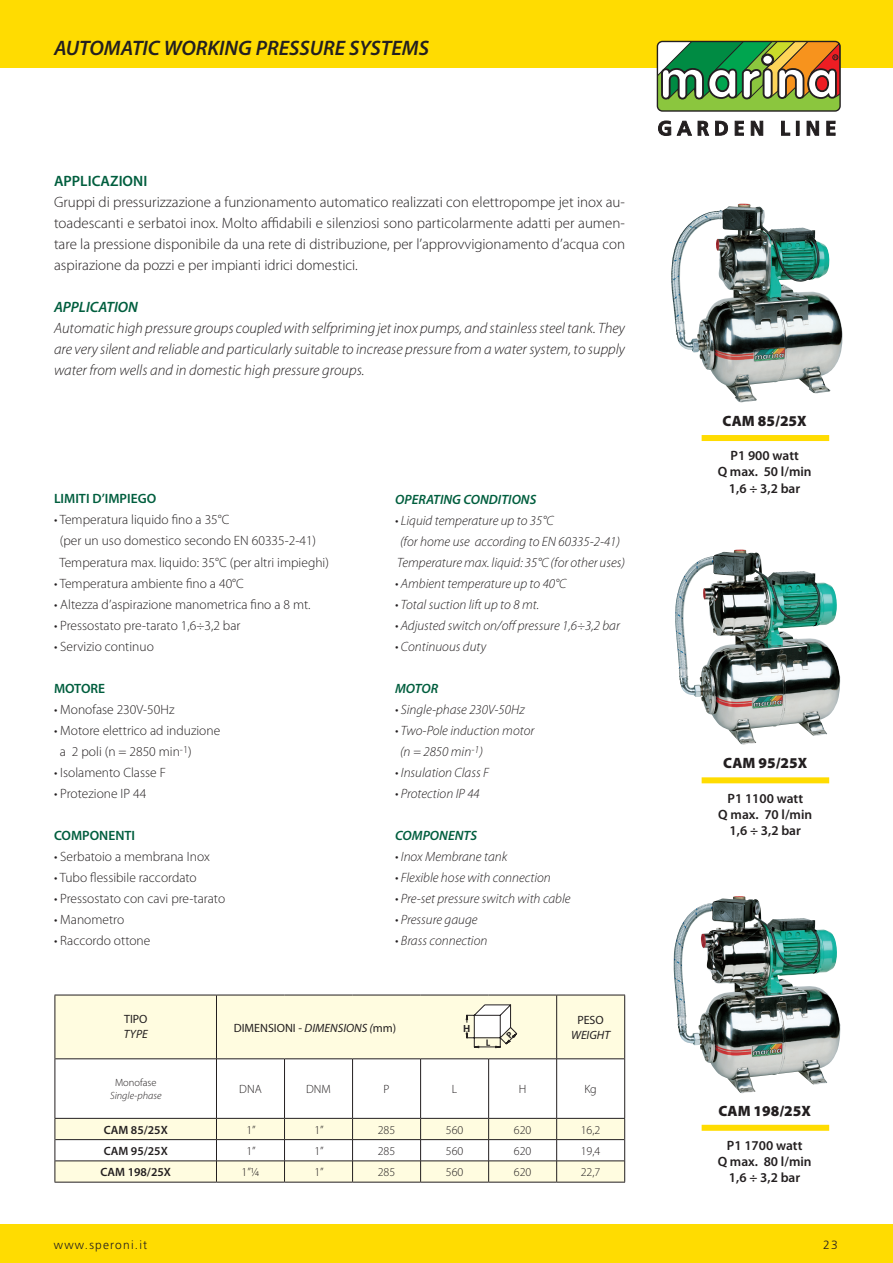
<style>
.page{position:relative;width:893px;height:1263px;background:#fff}
.page>*{position:absolute;margin:0;border:0;box-sizing:border-box;transform-origin:0 0}
.t1{font:italic 600 21px "Myriad Pro";color:#231f20}
.t2{font:300 15px/21px "Myriad Pro";color:#231f20;text-align:justify}
.t3{font:italic 300 15px/21px "Myriad Pro";color:#231f20;text-align:justify}
.t4{font:900 15px "Myriad Pro";color:#231f20}
.t5{font:600 15px "Myriad Pro";color:#005e3e}
.t6{font:italic 600 15px "Myriad Pro";color:#005e3e}
.t7{font:300 13.5px/21px "Myriad Pro";color:#231f20}
.t8{font:italic 300 13.5px/21px "Myriad Pro";color:#231f20}
.t9{font:600 13.5px/16.2px "Myriad Pro";color:#231f20;text-align:center}
.t10{font:italic 600 13.5px "Myriad Pro";color:#005e3e}
.t11{font:600 13.5px "Myriad Pro";color:#005e3e}
.t12{font:300 12px "Myriad Pro";color:#231f20}
.t13{font:12px "Myriad Pro";color:#231f20}
.t14{font:600 12px "Myriad Pro";color:#231f20}
.t15{font:300 12px "Frutiger LT Std";letter-spacing:.1em;color:#231f20}
.t16{font:italic 12px "Myriad Pro";color:#231f20}
.t17{font:italic 300 10.5px "Myriad Pro";color:#231f20}
.t18{font:300 10.5px "Myriad Pro";color:#231f20}
.t19{font:700 10.05px "Frutiger LT Std";color:#231f20}
.s1{font-style:italic}
</style>
<div class="page">
<div style="left:0;top:1225px;width:893px;height:38px;background:#ffdc01"></div>
<div style="left:0;top:0;width:893px;height:68px;background:#ffdc01"></div>
<div style="left:657px;top:41px;width:184px;height:71px;border:1px solid #231f20;border-radius:5px"></div>
<svg style="left:657px;top:41px;width:183px;height:69px;background:#849f5f"></svg>
<svg style="left:658px;top:120px;width:51px;height:16px"></svg>
<svg style="left:715px;top:121px;width:13px;height:15px"></svg>
<svg style="left:734px;top:121px;width:10px;height:15px"></svg>
<svg style="left:751px;top:121px;width:12px;height:15px"></svg>
<svg style="left:781px;top:121px;width:9px;height:15px"></svg>
<div style="left:796px;top:121px;width:3px;height:15px;border:1px solid #231f20"></div>
<svg style="left:806px;top:121px;width:13px;height:15px"></svg>
<svg style="left:826px;top:121px;width:10px;height:15px"></svg>
<svg style="left:56px;top:1059px;width:568px;height:59px"></svg>
<hr style="left:216px;top:1059px;width:1px;height:59px;background:#231f20">
<hr style="left:284px;top:1059px;width:1px;height:59px;background:#231f20">
<hr style="left:352px;top:1059px;width:1px;height:59px;background:#231f20">
<hr style="left:420px;top:1059px;width:1px;height:59px;background:#231f20">
<hr style="left:488px;top:1059px;width:1px;height:59px;background:#231f20">
<hr style="left:556px;top:1059px;width:1px;height:59px;background:#231f20">
<hr style="left:55px;top:1059px;width:1px;height:59px;background:#231f20">
<hr style="left:624px;top:1059px;width:1px;height:59px;background:#231f20">
<svg style="left:55px;top:1118px;width:570px;height:64px"></svg>
<hr style="left:55px;top:1182px;width:161px;height:1px;background:#231f20">
<hr style="left:216px;top:1182px;width:69px;height:1px;background:#231f20">
<hr style="left:285px;top:1182px;width:68px;height:1px;background:#231f20">
<hr style="left:353px;top:1182px;width:68px;height:1px;background:#231f20">
<hr style="left:421px;top:1182px;width:68px;height:1px;background:#231f20">
<hr style="left:489px;top:1182px;width:68px;height:1px;background:#231f20">
<hr style="left:557px;top:1182px;width:68px;height:1px;background:#231f20">
<img style="left:673px;top:896px;width:168px;height:197px">
<img style="left:671px;top:204px;width:172px;height:198px">
<img style="left:675px;top:550px;width:166px;height:194px">
<div style="left:702px;top:435px;width:127px;height:6px;background:#ffdc01"></div>
<div style="left:702px;top:777px;width:127px;height:6px;background:#ffdc01"></div>
<div style="left:702px;top:1125px;width:127px;height:6px;background:#ffdc01"></div>
<svg style="left:55px;top:994px;width:570px;height:65px;background:#f6f3d9"></svg>
<h1 class="t1" style="left:54px;top:36px;width:376px">AUTOMATIC WORKING PRESSURE SYSTEMS</h1>
<p class="t5" style="left:54px;top:172px;width:95px">APPLICAZIONI</p>
<p class="t2" style="left:54px;top:191px;width:573px">Gruppi di pressurizzazione a funzionamento automatico realizzati con elettropompe jet inox au&shy;toadescanti e serbatoi inox. Molto affidabili e silenziosi sono particolarmente adatti per aumen&shy;tare la pressione disponibile da una rete di distribuzione, per l’approvvigionamento d’acqua con aspirazione da pozzi e per impianti idrici domestici.</p>
<p class="t6" style="left:54px;top:298px;width:85px">APPLICATION</p>
<p class="t3" style="left:54px;top:317px;width:573px">Automatic high pressure groups coupled with selfpriming jet inox pumps, and stainless steel tank. They are very silent and reliable and particularly suitable to increase pressure from a water system, to supply water from wells and in domestic high pressure groups.</p>
<p class="t11" style="left:54px;top:491px;width:104px">LIMITI D’IMPIEGO</p>
<p class="t7" style="left:59px;top:510px;width:271px;text-indent:-5px">• Temperatura liquido fino a 35°C<br>(per un uso domestico secondo EN 60335-2-41)<br>Temperatura max. liquido: 35°C (per altri impieghi)</p>
<p class="t7" style="left:54px;top:573px;width:191px">• Temperatura ambiente fino a 40°C</p>
<p class="t7" style="left:54px;top:594px;width:258px">• Altezza d’aspirazione manometrica fino a 8 mt.</p>
<p class="t7" style="left:54px;top:615px;width:188px">• Pressostato pre-tarato 1,6÷3,2 bar</p>
<p class="t7" style="left:54px;top:636px;width:101px">• Servizio continuo</p>
<p class="t11" style="left:54px;top:680px;width:53px">MOTORE</p>
<p class="t7" style="left:54px;top:699px;width:122px">• Monofase 230V-50Hz</p>
<p class="t7" style="left:60px;top:720px;width:162px;text-indent:-6px">• Motore elettrico ad induzione a 2 poli (n = 2850 min<sup>-1</sup>)</p>
<p class="t7" style="left:54px;top:762px;width:113px">• Isolamento Classe F</p>
<p class="t7" style="left:54px;top:783px;width:94px">• Protezione IP 44</p>
<p class="t11" style="left:54px;top:827px;width:83px">COMPONENTI</p>
<p class="t7" style="left:54px;top:846px;width:157px">• Serbatoio a membrana Inox</p>
<p class="t7" style="left:54px;top:867px;width:144px">• Tubo flessibile raccordato</p>
<p class="t7" style="left:54px;top:888px;width:173px">• Pressostato con cavi pre-tarato</p>
<p class="t7" style="left:54px;top:909px;width:72px">• Manometro</p>
<p class="t7" style="left:54px;top:930px;width:98px">• Raccordo ottone</p>
<p class="t10" style="left:395px;top:492px;width:143px">OPERATING CONDITIONS</p>
<p class="t8" style="left:395px;top:510px;width:231px">• Liquid temperature up to 35°C<br>(for home use according to EN 60335-2-41)<br>Temperature max. liquid: 35°C (for other uses)</p>
<p class="t8" style="left:395px;top:573px;width:173px">• Ambient temperature up to 40°C</p>
<p class="t8" style="left:395px;top:594px;width:145px">• Total suction lift up to 8 mt.</p>
<p class="t8" style="left:395px;top:615px;width:226px">• Adjusted switch on/off pressure 1,6÷3,2 bar</p>
<p class="t8" style="left:395px;top:636px;width:92px">• Continuous duty</p>
<p class="t10" style="left:395px;top:681px;width:44px">MOTOR</p>
<p class="t8" style="left:395px;top:699px;width:131px">• Single-phase 230V-50Hz</p>
<p class="t8" style="left:400px;top:720px;width:136px;text-indent:-5px">• Two-Pole induction motor (n = 2850 min<sup>-1</sup>)</p>
<p class="t8" style="left:395px;top:762px;width:95px">• Insulation Class F</p>
<p class="t8" style="left:395px;top:783px;width:86px">• Protection IP 44</p>
<p class="t10" style="left:395px;top:828px;width:83px">COMPONENTS</p>
<p class="t8" style="left:395px;top:846px;width:114px">• Inox Membrane tank</p>
<p class="t8" style="left:395px;top:867px;width:157px">• Flexible hose with connection</p>
<p class="t8" style="left:395px;top:888px;width:177px">• Pre-set pressure switch with cable</p>
<p class="t8" style="left:395px;top:909px;width:84px">• Pressure gauge</p>
<p class="t8" style="left:395px;top:930px;width:94px">• Brass connection</p>
<p class="t13" style="left:124px;top:1012px;width:25px">TIPO</p>
<p class="t16" style="left:124px;top:1027px;width:25px">TYPE</p>
<p class="t18" style="left:115px;top:1077px;width:43px">Monofase</p>
<p class="t17" style="left:110px;top:1090px;width:53px">Single-phase</p>
<p class="t13" style="left:234px;top:1021px;width:164px">DIMENSIONI - <span class="s1">DIMENSIONS (</span>mm)</p>
<p class="t19" style="left:463px;top:1023px;width:9px">H</p>
<p class="t13" style="left:577px;top:1013px;width:28px">PESO</p>
<p class="t16" style="left:571px;top:1028px;width:41px">WEIGHT</p>
<p class="t12" style="left:239px;top:1082px;width:24px">DNA</p>
<p class="t12" style="left:306px;top:1082px;width:26px">DNM</p>
<p class="t12" style="left:384px;top:1082px;width:8px">P</p>
<p class="t12" style="left:452px;top:1082px;width:7px">L</p>
<p class="t12" style="left:519px;top:1082px;width:9px">H</p>
<p class="t12" style="left:584px;top:1082px;width:14px">Kg</p>
<p class="t14" style="left:104px;top:1123px;width:66px">CAM 85/25X</p>
<p class="t12" style="left:246px;top:1123px;width:11px">1”</p>
<p class="t12" style="left:314px;top:1123px;width:11px">1”</p>
<p class="t12" style="left:378px;top:1123px;width:19px">285</p>
<p class="t12" style="left:446px;top:1123px;width:19px">560</p>
<p class="t12" style="left:514px;top:1123px;width:19px">620</p>
<p class="t12" style="left:581px;top:1123px;width:21px">16,2</p>
<p class="t14" style="left:104px;top:1144px;width:66px">CAM 95/25X</p>
<p class="t12" style="left:246px;top:1144px;width:11px">1”</p>
<p class="t12" style="left:314px;top:1144px;width:11px">1”</p>
<p class="t12" style="left:378px;top:1144px;width:19px">285</p>
<p class="t12" style="left:446px;top:1144px;width:19px">560</p>
<p class="t12" style="left:514px;top:1144px;width:19px">620</p>
<p class="t12" style="left:581px;top:1144px;width:21px">19,4</p>
<p class="t14" style="left:100px;top:1165px;width:72px">CAM 198/25X</p>
<p class="t12" style="left:241px;top:1165px;width:19px">1”¼</p>
<p class="t12" style="left:314px;top:1165px;width:11px">1”</p>
<p class="t12" style="left:378px;top:1165px;width:19px">285</p>
<p class="t12" style="left:446px;top:1165px;width:19px">560</p>
<p class="t12" style="left:514px;top:1165px;width:19px">620</p>
<p class="t12" style="left:581px;top:1165px;width:21px">22,7</p>
<p class="t4" style="left:723px;top:412px;width:86px">CAM 85/25X</p>
<p class="t9" style="left:718px;top:448px;width:95px">P1 900 watt<br>Q max. 50 l/min<br>1,6 ÷ 3,2 bar</p>
<p class="t4" style="left:723px;top:755px;width:86px">CAM 95/25X</p>
<p class="t9" style="left:718px;top:790px;width:95px">P1 1100 watt<br>Q max. 70 l/min<br>1,6 ÷ 3,2 bar</p>
<p class="t4" style="left:718px;top:1102px;width:94px">CAM 198/25X</p>
<p class="t9" style="left:718px;top:1137px;width:95px">P1 1700 watt<br>Q max. 80 l/min<br>1,6 ÷ 3,2 bar</p>
<p class="t15" style="left:54px;top:1238px;width:95px">www.speroni.it</p>
<p class="t15" style="left:823px;top:1238px;width:16px">23</p>
</div>
